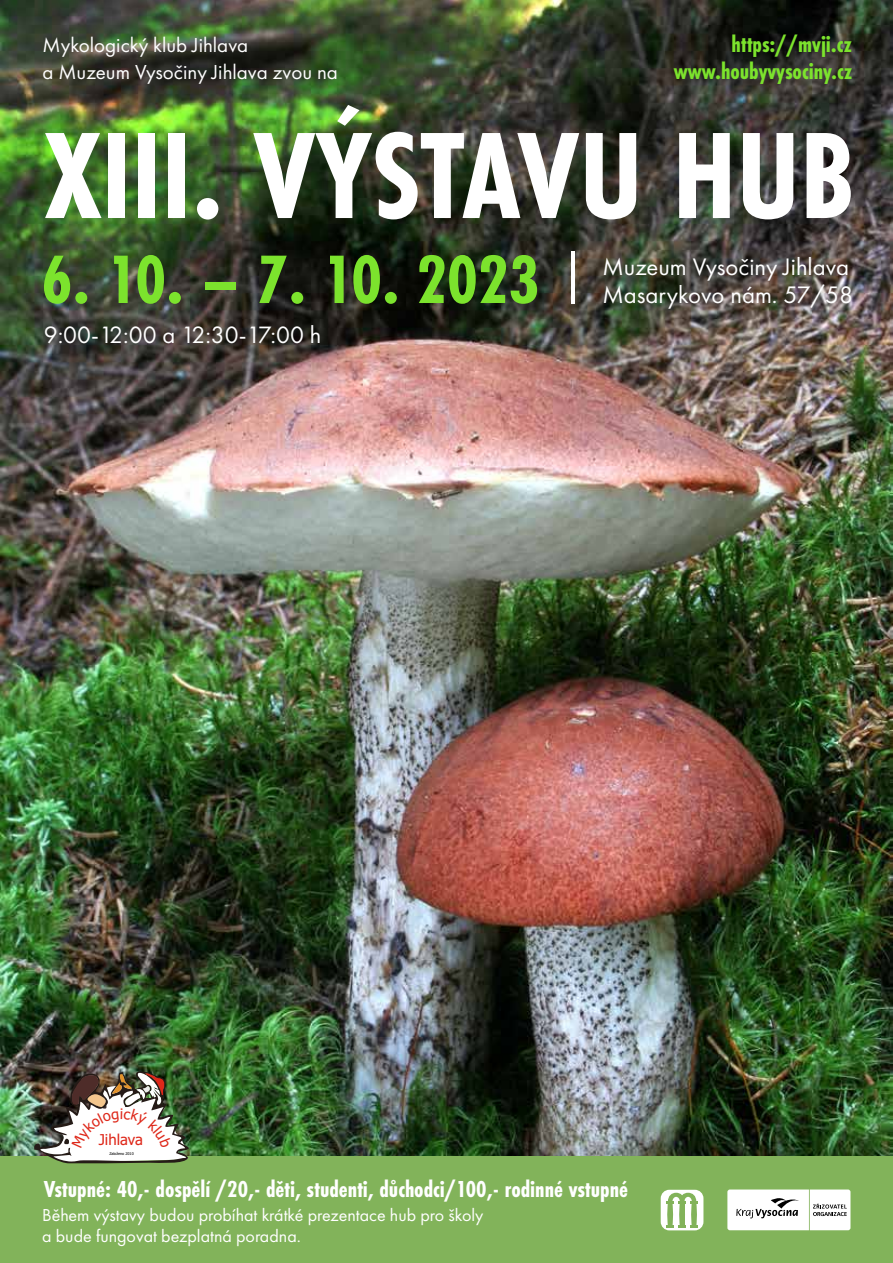
<style>
.page{position:relative;width:893px;height:1263px;background:#fff}
.page>*{position:absolute;margin:0;border:0;box-sizing:border-box;transform-origin:0 0}
.t1{font:700 127.35px "Futura Condensed PT";color:#fff}
.t2{font:700 70.95px "Futura Condensed PT";color:#7ce32d}
.t3{font:24.75px/28.5px "Futura PT";color:#fff}
.t4{font:24.6px "Futura PT";color:#fff}
.t5{font:700 24px "Futura Condensed PT";color:#fff}
.t6{font:700 24px/26.5px "Futura Condensed PT";color:#7ce32d;text-align:right}
.t7{font:21px/26.8px "Futura PT";color:#fff}
.t8{font:18px/21px "Futura PT";color:#fff}
.t9{font:15px "Tahoma";color:#de281a}
.t10{font:3.75px "Tahoma";color:#000}
</style>
<div class="page">
<img style="left:0;top:0;width:893px;height:1156px">
<div style="left:0;top:1156px;width:893px;height:107px;background:#82b35a"></div>
<div style="left:46px;top:259px;width:494px;height:50px;background:#fff;opacity:.22"></div>
<hr style="left:571px;top:251px;width:3px;height:53px;background:#fff">
<div style="left:733px;top:35px;width:119px;height:23px;background:#fff;opacity:.31"></div>
<div style="left:674px;top:62px;width:179px;height:23px;background:#fff;opacity:.33"></div>
<svg style="left:727px;top:1189px;width:123px;height:41px;background:#e8e9e7"></svg>
<div style="left:661px;top:1190px;width:42px;height:40px;background:#fff;border-radius:9px"></div>
<svg style="left:667px;top:1193px;width:30px;height:34px"></svg>
<img style="left:32px;top:1071px;width:157px;height:93px">
<h3 class="t6" style="left:674px;top:31px;width:180px">https://mvji.cz www.houbyvysociny.cz</h3>
<p class="t7" style="left:43px;top:31px;width:297px">Mykologický klub Jihlava<br>a Muzeum Vysočiny Jihlava zvou na</p>
<h1 class="t1" style="left:45px;top:102px;width:812px">XIII. VÝSTAVU HUB</h1>
<h2 class="t2" style="left:42px;top:238px;width:499px">6. 10. – 7. 10. 2023</h2>
<h3 class="t3" style="left:602px;top:252px;width:252px">Muzeum Vysočiny Jihlava<br>Masarykovo nám. 57/58</h3>
<h3 class="t4" style="left:44px;top:320px;width:279px">9:00-12:00 a 12:30-17:00 h</h3>
<p class="t9" style="left:99px;top:1130px;width:46px">Jihlava</p>
<p class="t10" style="left:109px;top:1151px;width:26px">Založeno 2010</p>
<h3 class="t5" style="left:44px;top:1175px;width:586px">Vstupné: 40,- dospělí /20,- děti, studenti, důchodci/100,- rodinné vstupné</h3>
<p class="t8" style="left:42px;top:1204px;width:443px">Během výstavy budou probíhat krátké prezentace hub pro školy a bude fungovat bezplatná poradna.</p>
</div>
